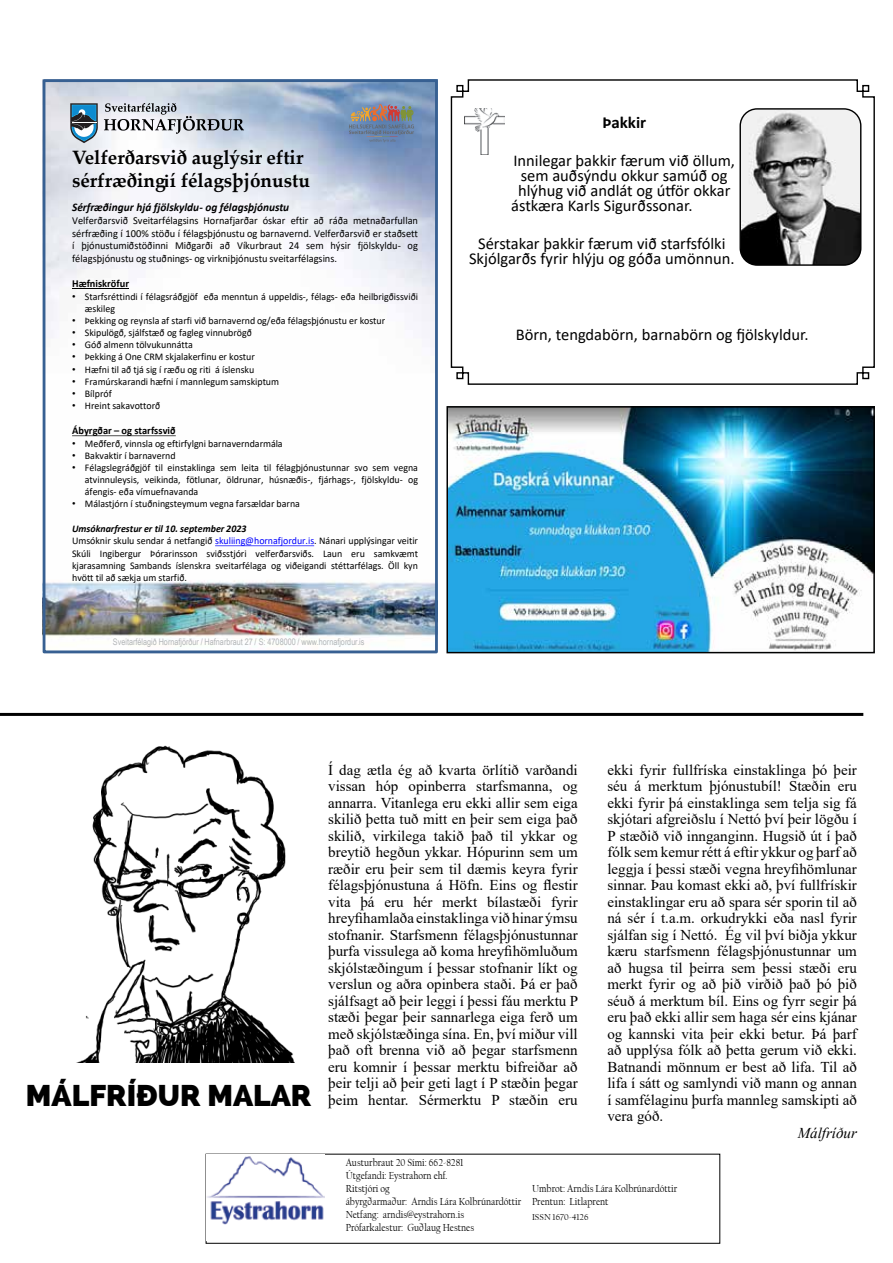
<style>
.page{position:relative;width:893px;height:1263px;background:#fff}
.page>*{position:absolute;margin:0;border:0;box-sizing:border-box;transform-origin:0 0}
.t1{font:800 30px "Raleway";color:#000}
.t2{font:700 19.35px/23.1px "Palatino Linotype";color:#000}
.t3{font:700 18px "Times New Roman";color:#000}
.t4{font:700 16.95px "Calibri";color:#000}
.t5{font:16.5px/15px "Calibri";color:#000;text-align:center}
.t6{font:15px/16.5px "Times New Roman";color:#000;text-align:justify}
.t7{font:italic 15px "Times New Roman";color:#000}
.t8{font:italic 700 11.55px "Calibri";color:#000}
.t9{font:10.65px/12.8px "Calibri";color:#000;text-align:justify}
.t10{font:10.65px/12.9px "Californian FB";color:#000;scale:.89 1}
.t11{font:700 10.65px "Calibri";color:#000}
.t12{font:10.2px/12.1px "Calibri";color:#000}
.t13{font:9px "Arial Narrow";color:#b1b4b6}
.t14{font:9px "Californian FB";color:#000}
.s1{font-family:"Arial"}
.s2{font-weight:700;font-style:italic}
.s3{color:#00f}
</style>
<div class="page">
<div style="left:206px;top:1154px;width:514px;height:90px;border:1px solid #000"></div>
<img style="left:207px;top:1154px;width:118px;height:86px">
<img style="left:78px;top:745px;width:216px;height:317px">
<hr style="left:0;top:713px;width:863px;height:3px;background:#000">
<img style="left:47px;top:83px;width:387px;height:558px">
<hr style="left:72px;top:289px;width:57px;height:1px;background:#000">
<svg style="left:72px;top:435px;width:104px;height:1px"></svg>
<svg style="left:215px;top:545px;width:99px;height:1px"></svg>
<svg style="left:70px;top:103px;width:28px;height:40px"></svg>
<svg style="left:104px;top:103px;width:140px;height:31px"></svg>
<div style="left:43px;top:79px;width:395px;height:574px;border:3px solid #376092"></div>
<svg style="left:349px;top:104px;width:65px;height:38px;background:#7c8395"></svg>
<img style="left:449px;top:409px;width:423px;height:241px">
<div style="left:446px;top:406px;width:429px;height:247px;border:2px solid #000101"></div>
<svg style="left:450px;top:79px;width:425px;height:306px"></svg>
<img style="left:465px;top:108px;width:40px;height:46px">
<img style="left:741px;top:109px;width:120px;height:156px">
<div style="left:739px;top:108px;width:122px;height:158px;border:1px solid #000;border-radius:17px"></div>
<p class="t2" style="left:72px;top:145px;width:239px">Velferðarsvið auglýsir eftir sérfræðing í félagsþjónustu</p>
<p class="t3" style="left:164px;top:168px;width:7px">i</p>
<p class="t8" style="left:72px;top:199px;width:219px">Sérfræðingur hjá fjölskyldu- og félagsþjónustu</p>
<p class="t9" style="left:72px;top:214px;width:347px">Velferðarsvið Sveitarfélagsins Hornafjarðar óskar eftir að ráða metnaðarfullan sérfræðing í 100% stöðu í félagsþjónustu og barnavernd. Velferðarsvið er staðsett í þjónustumiðstöðinni Miðgarði að Víkurbraut 24 sem hýsir fjölskyldu- og félagsþjónustu og stuðnings- og virkniþjónustu sveitarfélagsins.</p>
<p class="t11" style="left:72px;top:276px;width:58px">Hæfniskröfur</p>
<p class="t12" style="left:85px;top:290px;width:335px;text-indent:-13px"><span class="s1">•</span> Starfsréttindi í félagsráðgjöf eða menntun á uppeldis-, félags- eða heilbrigðissviði æskileg</p>
<p class="t12" style="left:72px;top:314px;width:315px"><span class="s1">•</span> Þekking og reynsla af starfi við barnavernd og/eða félagsþjónustu er kostur</p>
<p class="t12" style="left:72px;top:326px;width:181px"><span class="s1">•</span> Skipulögð, sjálfstæð og fagleg vinnubrögð</p>
<p class="t12" style="left:72px;top:339px;width:122px"><span class="s1">•</span> Góð almenn tölvukunnátta</p>
<p class="t12" style="left:72px;top:351px;width:184px"><span class="s1">•</span> Þekking á One CRM skjalakerfinu er kostur</p>
<p class="t12" style="left:72px;top:363px;width:184px"><span class="s1">•</span> Hæfni til að tjá sig í ræðu og riti á íslensku</p>
<p class="t12" style="left:72px;top:375px;width:208px"><span class="s1">•</span> Framúrskarandi hæfni í mannlegum samskiptum</p>
<p class="t12" style="left:72px;top:387px;width:41px"><span class="s1">•</span> Bílpróf</p>
<p class="t12" style="left:72px;top:399px;width:90px"><span class="s1">•</span> Hreint sakavottorð</p>
<p class="t11" style="left:72px;top:423px;width:105px">Ábyrgðar – og starfssvið</p>
<p class="t12" style="left:72px;top:437px;width:212px"><span class="s1">•</span> Meðferð, vinnsla og eftirfylgni barnaverndarmála</p>
<p class="t12" style="left:72px;top:449px;width:105px"><span class="s1">•</span> Bakvaktir í barnavernd</p>
<p class="t12" style="left:85px;top:461px;width:335px;text-align:justify;text-indent:-13px"><span class="s1">•</span> Félagslegráðgjöf til einstaklinga sem leita til félagþjónustunnar svo sem vegna atvinnuleysis, veikinda, fötlunar, öldrunar, húsnæðis-, fjárhags-, fjölskyldu- og áfengis- eða vímuefnavanda</p>
<p class="t12" style="left:72px;top:498px;width:229px"><span class="s1">•</span> Málastjórn í stuðningsteymum vegna farsældar barna</p>
<p class="t12" style="left:72px;top:522px;width:347px"><span class="s2">Umsóknarfrestur er til 10. september 2023<br></span>Umsóknir skulu sendar á netfangið <span class="s3">skuliing@hornafjordur.is</span>. Nánari upplýsingar veitir Skúli Ingibergur Þórarinsson sviðsstjóri velferðarsviðs. Laun eru samkvæmt kjarasamning Sambands íslenskra sveitarfélaga og viðeigandi stéttarfélags. Öll kyn hvött til að sækja um starfið.</p>
<p class="t13" style="left:113px;top:635px;width:253px">Sveitarfélagið Hornafjörður / Hafnarbraut 27 / S: 4708000 / www.hornafjordur.is</p>
<p class="t4" style="left:602px;top:110px;width:45px">Þakkir</p>
<p class="t5" style="left:513px;top:152px;width:223px">Innilegar þakkir færum við öllum,</p>
<p class="t5" style="left:521px;top:167px;width:208px">sem auðsýndu okkur samúð og</p>
<p class="t5" style="left:518px;top:182px;width:214px">hlýhug við andlát og útför okkar</p>
<p class="t5" style="left:511px;top:197px;width:183px">ástkæra Karls Sigurðssonar.</p>
<p class="t5" style="left:469px;top:235px;width:267px">Sérstakar þakkir færum við starfsfólki<br>Skjólgarðs fyrir hlýju og góða umönnun.</p>
<p class="t5" style="left:516px;top:326px;width:294px">Börn, tengdabörn, barnabörn og fjölskyldur.</p>
<h1 class="t1" style="left:26px;top:1078px;width:287px">MÁLFRÍÐUR MALAR</h1>
<p class="t6" style="left:328px;top:761px;width:252px">Í dag ætla ég að kvarta örlítið varðandi vissan hóp opinberra starfsmanna, og annarra. Vitanlega eru ekki allir sem eiga skilið þetta tuð mitt en þeir sem eiga það skilið, virkilega takið það til ykkar og breytið hegðun ykkar. Hópurinn sem um ræðir eru þeir sem til dæmis keyra fyrir félagsþjónustuna á Höfn. Eins og flestir vita þá eru hér merkt bílastæði fyrir hreyfihamlaða einstaklinga við hinar ýmsu stofnanir. Starfsmenn félagsþjónustunnar þurfa vissulega að koma hreyfihömluðum skjólstæðingum í þessar stofnanir líkt og verslun og aðra opinbera staði. Þá er það sjálfsagt að þeir leggi í þessi fáu merktu P stæði þegar þeir sannarlega eiga ferð um með skjólstæðinga sína. En, því miður vill það oft brenna við að þegar starfsmenn eru komnir í þessar merktu bifreiðar að þeir telji að þeir geti lagt í P stæðin þegar þeim hentar. Sérmerktu P stæðin eru</p>
<p class="t6" style="left:607px;top:761px;width:251px">ekki fyrir fullfríska einstaklinga þó þeir séu á merktum þjónustubíl! Stæðin eru ekki fyrir þá einstaklinga sem telja sig fá skjótari afgreiðslu í Nettó því þeir lögðu í P stæðið við innganginn. Hugsið út í það fólk sem kemur rétt á eftir ykkur og þarf að leggja í þessi stæði vegna hreyfihömlunar sinnar. Þau komast ekki að, því fullfrískir einstaklingar eru að spara sér sporin til að ná sér í t.a.m. orkudrykki eða nasl fyrir sjálfan sig í Nettó. Ég vil því biðja ykkur kæru starfsmenn félagsþjónustunnar um að hugsa til þeirra sem þessi stæði eru merkt fyrir og að þið virðið það þó þið séuð á merktum bíl. Eins og fyrr segir þá eru það ekki allir sem haga sér eins kjánar og kannski vita þeir ekki betur. Þá þarf að upplýsa fólk að þetta gerum við ekki.<br>Batnandi mönnum er best að lifa. Til að lifa í sátt og samlyndi við mann og annan í samfélaginu þurfa mannleg samskipti að vera góð.</p>
<p class="t7" style="left:798px;top:1122px;width:61px">Málfríður</p>
<p class="t10" style="left:346px;top:1157px;width:199px">Austurbraut 20 Sími: 662-8281<br>Útgefandi: Eystrahorn ehf.<br>Ritstjóri og<br>ábyrgðarmaður: Arndís Lára Kolbrúnardóttir<br>Netfang: arndis@eystrahorn.is<br>Prófarkalestur: Guðlaug Hestnes</p>
<p class="t10" style="left:532px;top:1182px;width:165px">Umbrot: Arndís Lára Kolbrúnardóttir<br>Prentun: Litlaprent</p>
<p class="t14" style="left:532px;top:1212px;width:58px">ISSN 1670-4126</p>
</div>
